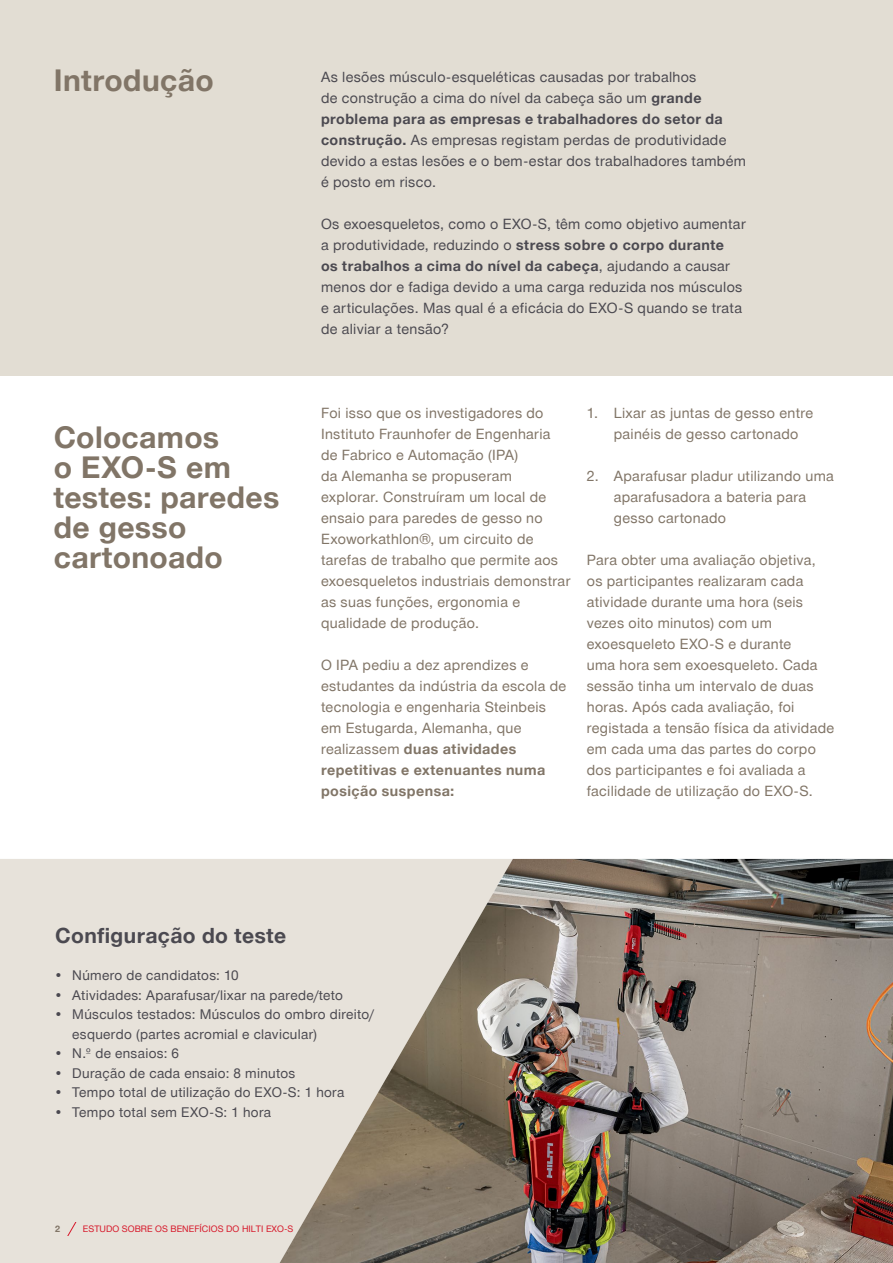
<style>
.page{position:relative;width:893px;height:1263px;background:#fff}
.page>*{position:absolute;margin:0;border:0;box-sizing:border-box;transform-origin:0 0}
.t1{font:700 30px/30px "Hilti";letter-spacing:.015em;color:#817567}
.t2{font:700 21px "Hilti";letter-spacing:.02em;color:#4b4950}
.t3{font:14.25px/21px "Hilti";letter-spacing:.025em;color:#817567}
.t4{font:14.25px/21px "Hilti";letter-spacing:.025em;color:#4b4950}
.t5{font:13.5px/19.5px "Hilti";letter-spacing:.025em;color:#4b4950}
.t6{font:9px "Hilti";letter-spacing:.005em;color:#d7182a}
.t7{font:700 9px "Hilti";color:#817567}
.s1{font-weight:700}
</style>
<div class="page">
<div style="left:0;top:0;width:893px;height:376px;background:#e2ddd3"></div>
<div style="left:0;top:859px;width:280px;height:404px;background:#e7e2da"></div>
<img style="left:280px;top:859px;width:613px;height:404px">
<svg style="left:60px;top:1222px;width:23px;height:14px"></svg>
<h1 class="t1" style="left:54px;top:65px;width:161px">Introdução</h1>
<h1 class="t1" style="left:54px;top:422px;width:227px">Colocamos<br>o EXO-S em testes: paredes de gesso cartonoado</h1>
<p class="t4" style="left:321px;top:66px;width:426px">As lesões músculo-esqueléticas causadas por trabalhos<br>de construção a cima do nível da cabeça são um <span class="s1">grande problema para as empresas e trabalhadores do setor da construção.</span> As empresas registam perdas de produtividade devido a estas lesões e o bem-estar dos trabalhadores também é posto em risco.</p>
<p class="t4" style="left:321px;top:213px;width:426px">Os exoesqueletos, como o EXO-S, têm como objetivo aumentar a produtividade, reduzindo o <span class="s1">stress sobre o corpo durante<br>os trabalhos a cima do nível da cabeça</span>, ajudando a causar menos dor e fadiga devido a uma carga reduzida nos músculos e articulações. Mas qual é a eficácia do EXO-S quando se trata de aliviar a tensão?</p>
<p class="t3" style="left:321px;top:402px;width:251px">Foi isso que os investigadores do<br>Instituto Fraunhofer de Engenharia de Fabrico e Automação (IPA)<br>da Alemanha se propuseram explorar. Construíram um local de ensaio para paredes de gesso no<br>Exoworkathlon®, um circuito de tarefas de trabalho que permite aos exoesqueletos industriais demonstrar as suas funções, ergonomia e qualidade de produção.</p>
<p class="t3" style="left:321px;top:654px;width:247px">O IPA pediu a dez aprendizes e estudantes da indústria da escola de tecnologia e engenharia Steinbeis em Estugarda, Alemanha, que realizassem <span class="s1">duas atividades repetitivas e extenuantes numa posição suspensa:</span></p>
<p class="t3" style="left:614px;top:403px;width:201px;text-indent:-27px">1. Lixar as juntas de gesso entre painéis de gesso cartonado</p>
<p class="t3" style="left:614px;top:466px;width:222px;text-indent:-27px">2. Aparafusar pladur utilizando uma aparafusadora a bateria para gesso cartonado</p>
<p class="t3" style="left:587px;top:550px;width:249px">Para obter uma avaliação objetiva, os participantes realizaram cada atividade durante uma hora (seis vezes oito minutos) com um exoesqueleto EXO-S e durante<br>uma hora sem exoesqueleto. Cada sessão tinha um intervalo de duas horas. Após cada avaliação, foi registada a tensão física da atividade em cada uma das partes do corpo dos participantes e foi avaliada a facilidade de utilização do EXO-S.</p>
<h2 class="t2" style="left:55px;top:923px;width:232px">Configuração do teste</h2>
<p class="t5" style="left:55px;top:966px;width:185px">• Número de candidatos: 10</p>
<p class="t5" style="left:55px;top:985px;width:289px">• Atividades: Aparafusar/lixar na parede/teto</p>
<p class="t5" style="left:72px;top:1005px;width:303px;text-indent:-17px">• Músculos testados: Músculos do ombro direito/ esquerdo (partes acromial e clavicular)</p>
<p class="t5" style="left:55px;top:1044px;width:125px">• N.º de ensaios: 6</p>
<p class="t5" style="left:55px;top:1063px;width:242px">• Duração de cada ensaio: 8 minutos</p>
<p class="t5" style="left:55px;top:1083px;width:291px">• Tempo total de utilização do EXO-S: 1 hora</p>
<p class="t5" style="left:55px;top:1102px;width:217px">• Tempo total sem EXO-S: 1 hora</p>
<p class="t7" style="left:55px;top:1224px;width:7px">2</p>
<p class="t6" style="left:83px;top:1224px;width:212px">ESTUDO SOBRE OS BENEFÍCIOS DO HILTI EXO-S</p>
</div>
